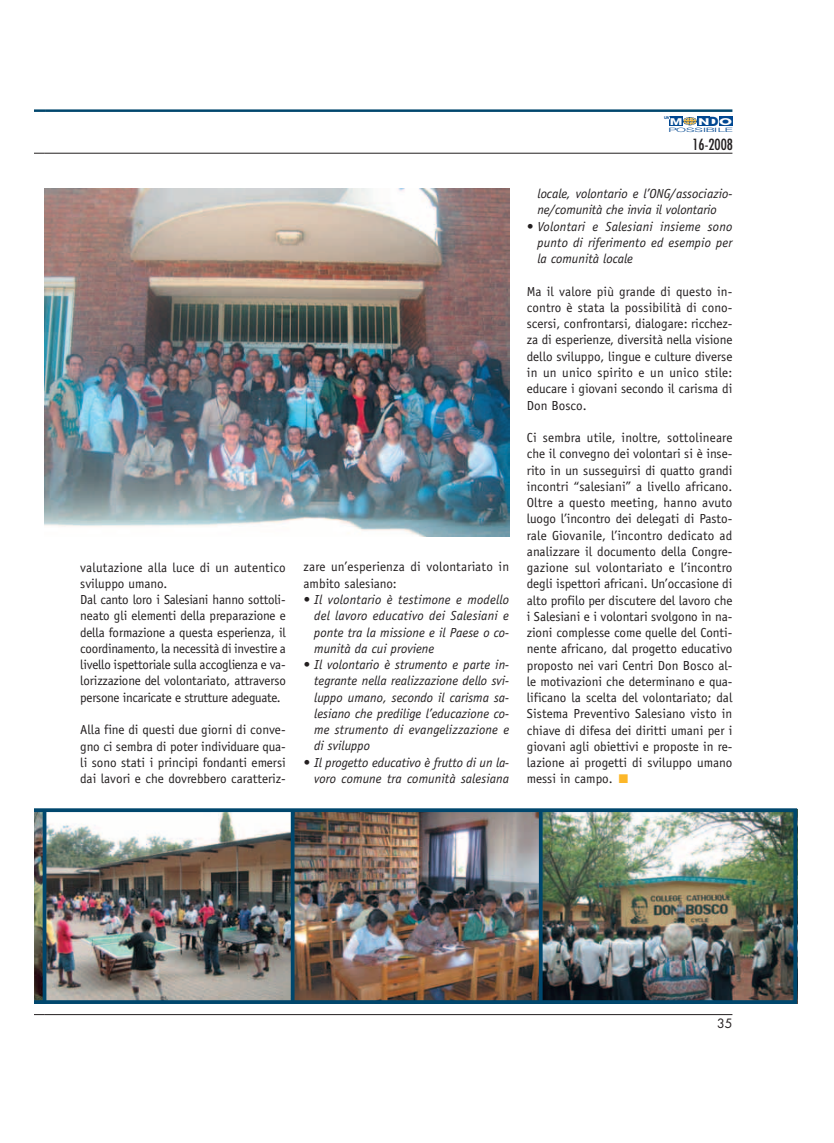
<style>
.page{position:relative;width:834px;height:1143px;background:#fff}
.page>*{position:absolute;margin:0;border:0;box-sizing:border-box;transform-origin:0 0}
.t1{font:condensed 15px "Futura";color:#231f20}
.t2{font:13.12px/16.2px "Officina Sans";letter-spacing:-.01em;color:#231f20;text-align:justify}
.t3{font:italic 13.12px/16.2px "Officina Sans";color:#231f20;text-align:justify}
.t4{font:13.12px/16.2px "Officina Sans";letter-spacing:.015em;color:#231f20}
.t5{font:12.5px "Futura";color:#231f20}
.t6{font:700 9.12px "Avant Garde";color:#fff;scale:1.66 1}
.t7{font:700 9.12px "Avant Garde";color:#fff;scale:1.52 1}
.t8{font:300 6px "Helvetica Neue";color:#014892;scale:2.23 1}
.t9{font:700 3.88px "Helvetica Neue";color:#014892}
.s1{font-size:12.5px;color:#014892}
.s2{color:#fcb729}
</style>
<div class="page">
<hr style="left:45px;top:109px;width:687px;height:3px;background:#00476d">
<hr style="left:45px;top:153px;width:687px;height:1px;background:#231f20">
<div style="left:718px;top:117px;width:14px;height:9px;background:#014892"></div>
<div style="left:697px;top:117px;width:12px;height:9px;background:#014892"></div>
<div style="left:669px;top:117px;width:14px;height:9px;background:#014892"></div>
<svg style="left:683px;top:117px;width:14px;height:8px"></svg>
<hr style="left:45px;top:1014px;width:687px;height:1px;background:#231f20">
<svg style="left:34px;top:109px;width:11px;height:3px"></svg>
<img style="left:45px;top:189px;width:464px;height:347px">
<img style="left:34px;top:808px;width:763px;height:196px">
<hr style="left:43px;top:810px;width:3px;height:194px;background:#00476d">
<hr style="left:291px;top:810px;width:3px;height:194px;background:#00476d">
<hr style="left:539px;top:810px;width:3px;height:194px;background:#00476d">
<p class="t2" style="left:80px;top:560px;width:207px;text-align:left">valutazione alla luce di un autentico sviluppo umano.<br>Dal canto loro i Salesiani hanno sottoli&shy;neato gli elementi della preparazione e della formazione a questa esperienza, il coordinamento, la necessità di investire a livello ispettoriale sulla accoglienza e va&shy;lorizzazione del volontariato, attraverso persone incaricate e strutture adeguate.</p>
<p class="t2" style="left:80px;top:722px;width:207px">Alla fine di questi due giorni di conve&shy;gno ci sembra di poter individuare qua&shy;li sono stati i principi fondanti emersi dai lavori e che dovrebbero caratteriz-</p>
<p class="t4" style="left:303px;top:560px;width:207px">zare un’esperienza di volontariato in ambito salesiano:</p>
<p class="t3" style="left:314px;top:592px;width:196px;text-indent:-11px">• Il volontario è testimone e modello del lavoro educativo dei Salesiani e ponte tra la missione e il Paese o co&shy;munità da cui proviene</p>
<p class="t3" style="left:314px;top:657px;width:196px;text-indent:-11px">• Il volontario è strumento e parte in&shy;tegrante nella realizzazione dello svi&shy;luppo umano, secondo il carisma sa&shy;lesiano che predilige l’educazione co&shy;me strumento di evangelizzazione e di sviluppo</p>
<p class="t3" style="left:303px;top:755px;width:207px;text-align:right">• Il progetto educativo è frutto di un la&shy;voro comune tra comunità salesiana</p>
<p class="t9" style="left:664px;top:117px;width:7px">UN</p>
<p class="t7" style="left:670px;top:118px;width:10px">M</p>
<p class="t6" style="left:698px;top:118px;width:22px">N<span class="s1">D</span>O</p>
<p class="t8" style="left:668px;top:127px;width:30px">P OSSIB ILE</p>
<p class="t1" style="left:692px;top:137px;width:42px">16-2008</p>
<p class="t3" style="left:537px;top:187px;width:196px">locale, volontario e l’ONG/associazio&shy;ne/comunità che invia il volontario</p>
<p class="t3" style="left:537px;top:219px;width:196px;text-indent:-11px">• Volontari e Salesiani insieme sono punto di riferimento ed esempio per la comunità locale</p>
<p class="t2" style="left:527px;top:284px;width:207px">Ma il valore più grande di questo in&shy;contro è stata la possibilità di cono&shy;scersi, confrontarsi, dialogare: ricchez&shy;za di esperienze, diversità nella visione dello sviluppo, lingue e culture diverse in un unico spirito e un unico stile: educare i giovani secondo il carisma di Don Bosco.</p>
<p class="t2" style="left:527px;top:430px;width:207px">Ci sembra utile, inoltre, sottolineare che il convegno dei volontari si è inse&shy;rito in un susseguirsi di quatto grandi incontri “salesiani” a livello africano.<br>Oltre a questo meeting, hanno avuto luogo l’incontro dei delegati di Pasto&shy;rale Giovanile, l’incontro dedicato ad analizzare il documento della Congre&shy;gazione sul volontariato e l’incontro degli ispettori africani. Un’occasione di alto profilo per discutere del lavoro che i Salesiani e i volontari svolgono in na&shy;zioni complesse come quelle del Conti&shy;nente africano, dal progetto educativo proposto nei vari Centri Don Bosco al&shy;le motivazioni che determinano e qua&shy;lificano la scelta del volontariato; dal Sistema Preventivo Salesiano visto in chiave di difesa dei diritti umani per i giovani agli obiettivi e proposte in re&shy;lazione ai progetti di sviluppo umano messi in campo. <span class="s2">■</span></p>
<p class="t5" style="left:717px;top:1017px;width:17px">35</p>
</div>
